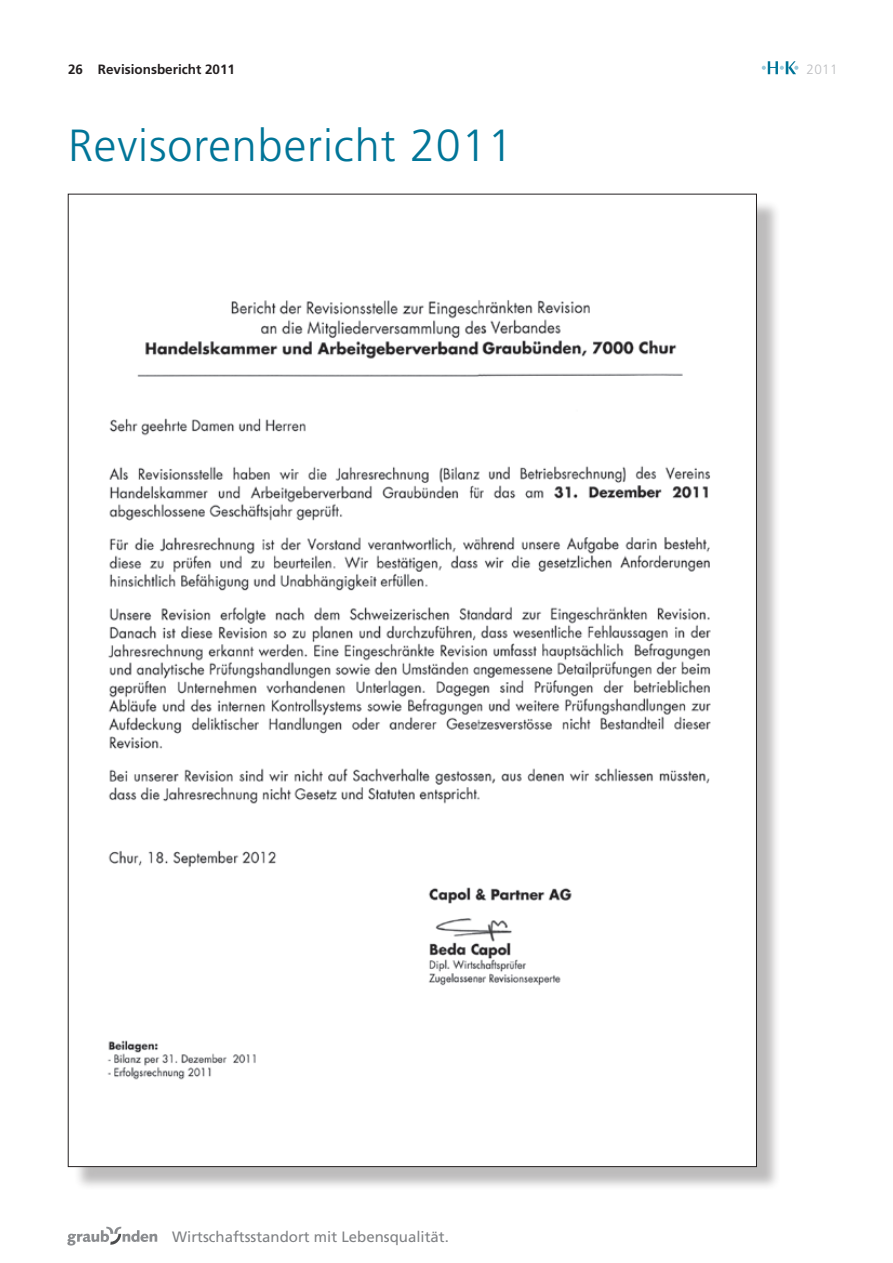
<style>
.page{position:relative;width:893px;height:1263px;background:#fff}
.page>*{position:absolute;margin:0;border:0;box-sizing:border-box;transform-origin:0 0}
.t1{font:300 45px "Frutiger LT Std";letter-spacing:.02em;color:#007598}
.t2{font:15px "Frutiger LT Std";color:#808285}
.t3{font:700 13.5px "Frutiger LT Std";color:#231f20}
.t4{font:300 13.5px "Frutiger LT Std";color:#bcbdc0}
</style>
<div class="page">
<svg style="left:762px;top:61px;width:36px;height:13px"></svg>
<svg style="left:67px;top:1227px;width:90px;height:18px"></svg>
<div style="left:74px;top:200px;width:707px;height:991px;background:#231f20;opacity:.3"></div>
<div style="left:68px;top:194px;width:688px;height:972px;background:#fff"></div>
<img style="left:107px;top:300px;width:604px;height:780px">
<p class="t3" style="left:68px;top:61px;width:169px">26 Revisionsbericht 2011</p>
<h1 class="t1" style="left:68px;top:120px;width:446px">Revisorenbericht 2011</h1>
<p class="t4" style="left:806px;top:62px;width:33px">2011</p>
<p class="t2" style="left:172px;top:1228px;width:278px">Wirtschaftsstandort mit Lebensqualität.</p>
</div>
